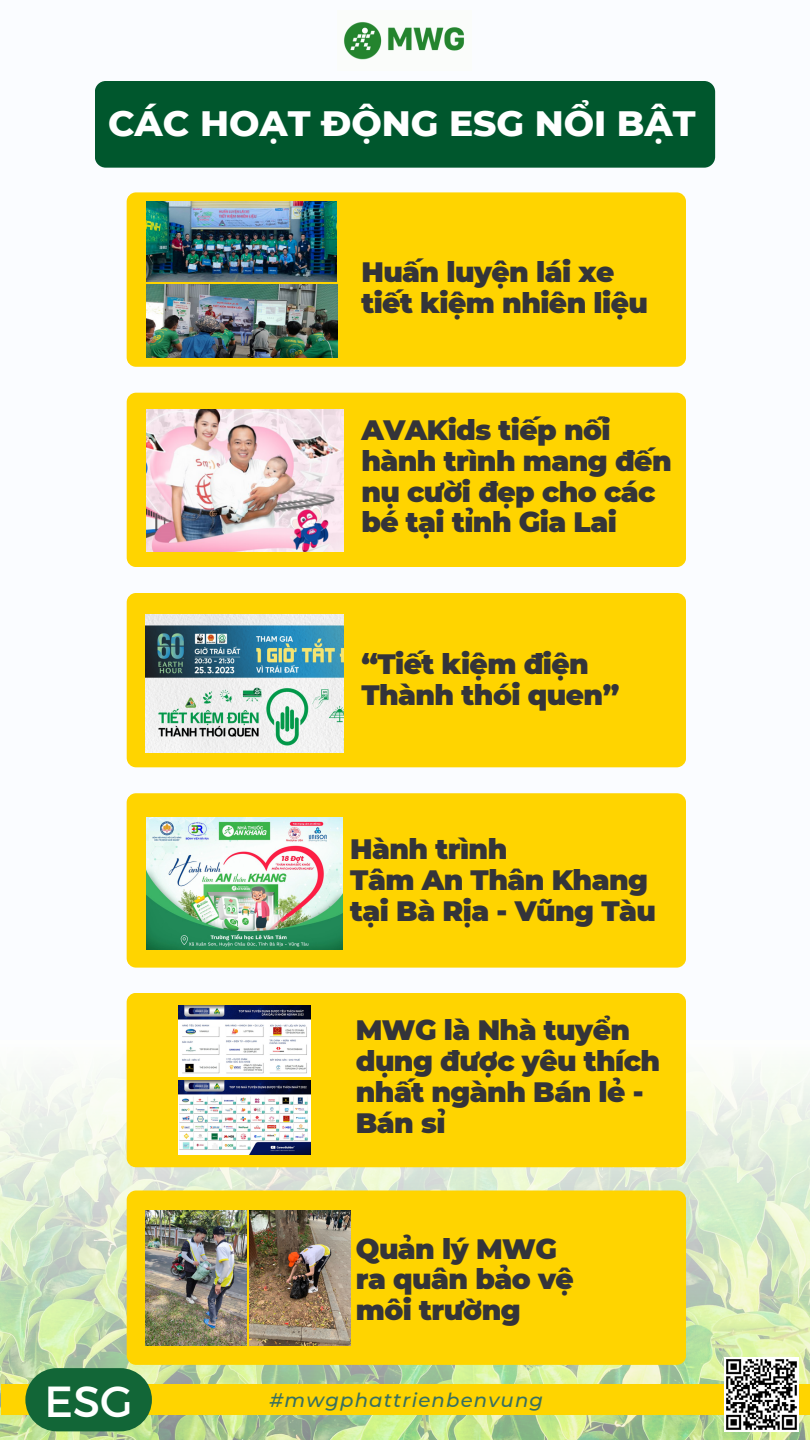
<style>
.page{position:relative;width:810px;height:1440px;background:#fafcff}
.page>*{position:absolute;margin:0;border:0;box-sizing:border-box;transform-origin:0 0}
.t1{font:43.5px "Montserrat";color:#fff}
.t2{font:800 36px "Montserrat";color:#fff}
.t3{font:900 28px/30.8px "Montserrat";letter-spacing:-.02em;color:#343439}
.t4{font:italic 500 19.6px "Montserrat";letter-spacing:.06em;color:#376f61}
</style>
<div class="page">
<div style="left:95px;top:81px;width:620px;height:87px;background:#00572d;border-radius:11px"></div>
<div style="left:127px;top:192px;width:559px;height:175px;background:#ffd400;border-radius:9px"></div>
<div style="left:337px;top:11px;width:134px;height:60px;background:#fafcfa"></div>
<img style="left:344px;top:22px;width:120px;height:38px">
<img style="left:147px;top:202px;width:190px;height:79px">
<img style="left:146px;top:284px;width:191px;height:74px">
<div style="left:127px;top:393px;width:559px;height:174px;background:#ffd400;border-radius:9px"></div>
<div style="left:127px;top:593px;width:559px;height:174px;background:#ffd400;border-radius:9px"></div>
<div style="left:127px;top:793px;width:559px;height:175px;background:#ffd400;border-radius:9px"></div>
<img style="left:0;top:1040px;width:810px;height:400px">
<div style="left:127px;top:993px;width:559px;height:174px;background:#ffd400;border-radius:9px"></div>
<img style="left:146px;top:409px;width:198px;height:143px">
<img style="left:146px;top:614px;width:198px;height:138px">
<img style="left:146px;top:817px;width:197px;height:132px">
<div style="left:127px;top:1191px;width:559px;height:174px;background:#ffd400;border-radius:9px"></div>
<img style="left:250px;top:1211px;width:100px;height:134px">
<img style="left:146px;top:1211px;width:100px;height:134px">
<div style="left:1px;top:1384px;width:809px;height:30px;background:#ffd400"></div>
<div style="left:25px;top:1368px;width:127px;height:63px;background:#126637;border-radius:32px"></div>
<img style="left:725px;top:1358px;width:73px;height:73px">
<img style="left:178px;top:1006px;width:132px;height:71px">
<img style="left:178px;top:1080px;width:132px;height:74px">
<p class="t2" style="left:108px;top:101px;width:589px">CÁC HOẠT ĐỘNG ESG NỔI BẬT</p>
<p class="t3" style="left:361px;top:256px;width:288px">Huấn luyện lái xe tiết kiệm nhiên liệu</p>
<p class="t3" style="left:361px;top:415px;width:312px">AVAKids tiếp nối hành trình mang đến nụ cười đẹp cho các bé tại tỉnh Gia Lai</p>
<p class="t3" style="left:361px;top:649px;width:259px">“Tiết kiệm điện<br>Thành thói quen”</p>
<p class="t3" style="left:350px;top:834px;width:307px">Hành trình<br>Tâm An Thân Khang tại Bà Rịa - Vũng Tàu</p>
<p class="t3" style="left:356px;top:1015px;width:306px">MWG là Nhà tuyển dụng được yêu thích nhất ngành Bán lẻ -<br>Bán sỉ</p>
<p class="t3" style="left:356px;top:1233px;width:220px">Quản lý MWG ra quân bảo vệ môi trường</p>
<h1 class="t1" style="left:45px;top:1373px;width:90px">ESG</h1>
<p class="t4" style="left:270px;top:1388px;width:275px">#mwgphattrienbenvung</p>
</div>
